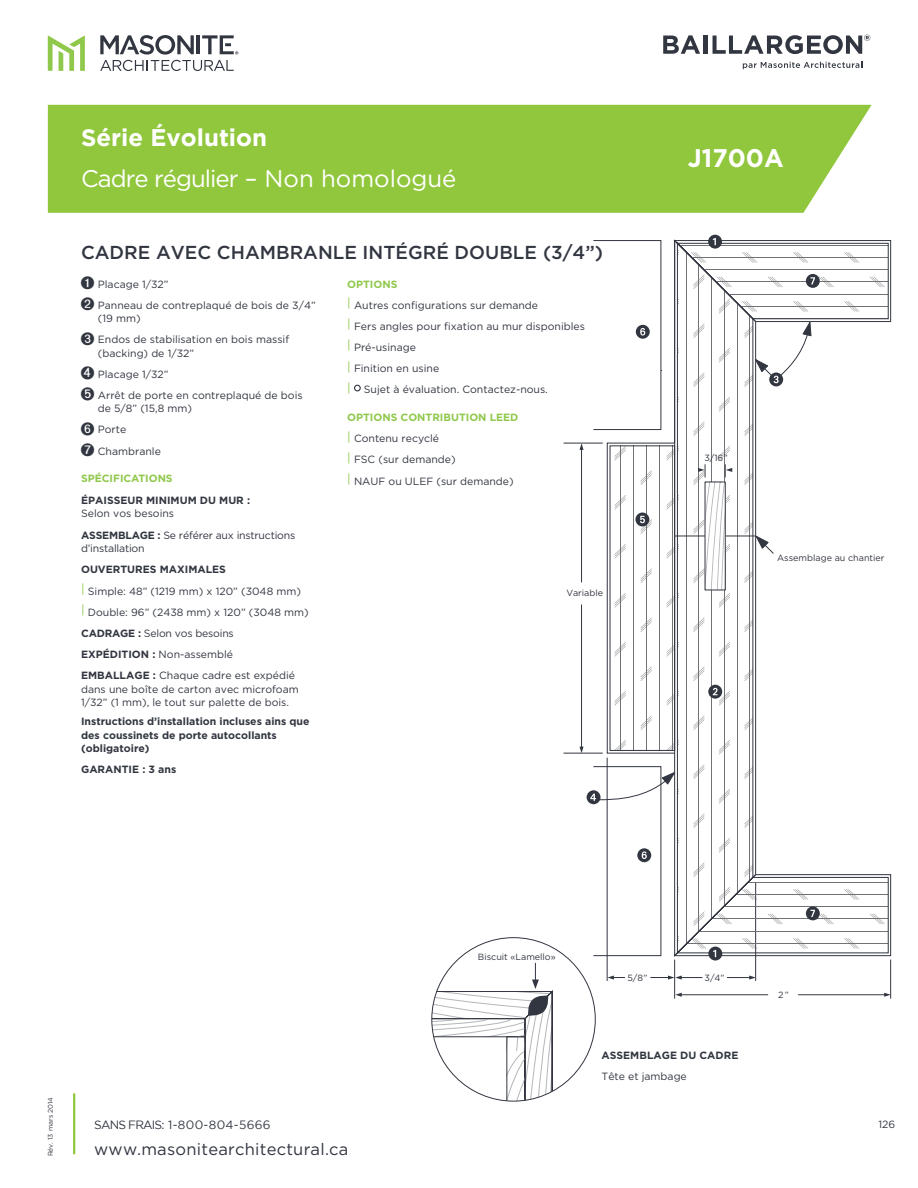
<style>
.page{position:relative;width:918px;height:1188px;background:#fff}
.page>*{position:absolute;margin:0;border:0;box-sizing:border-box;transform-origin:0 0}
.t1{font:700 25.5px "Gotham";color:#fff}
.t2{font:24px "Gotham";letter-spacing:-.04em;color:#fff}
.t3{font:700 24px "Gotham";color:#fff}
.t4{font:500 18.75px "Gotham";color:#323640}
.t5{font:16.5px "Gotham";letter-spacing:.015em;color:#323640}
.t6{font:12px "Gotham";letter-spacing:-.02em;color:#323640}
.t7{font:10.5px/21.1px "Gotham";color:#323640}
.t8{font:700 10.5px/13.5px "Gotham";color:#323640}
.t9{font:10.5px/21.8px "Gotham";letter-spacing:-.02em;color:#323640}
.t10{font:700 10.5px "Gotham";color:#90c84c}
.t11{font:9px "Gotham";color:#323640}
.t12{font:6.75px "Gotham";color:#323640}
.s1{font-family:"Digits";font-size:15px}
.s2{font-weight:700}
.s3{font-size:12px;color:#90c84c}
.s4{font-weight:700;color:#90c84c}
</style>
<div class="page">
<svg style="left:674px;top:785px;width:83px;height:89px"></svg>
<hr style="left:674px;top:960px;width:1px;height:39px;background:#323640">
<svg style="left:608px;top:976px;width:17px;height:4px"></svg>
<svg style="left:593px;top:240px;width:68px;height:716px"></svg>
<hr style="left:581px;top:445px;width:1px;height:137px;background:#323640">
<svg style="left:580px;top:444px;width:4px;height:6px"></svg>
<svg style="left:580px;top:747px;width:4px;height:6px"></svg>
<hr style="left:581px;top:604px;width:1px;height:147px;background:#323640">
<svg style="left:637px;top:848px;width:14px;height:14px"></svg>
<hr style="left:564px;top:753px;width:39px;height:1px;background:#323640">
<hr style="left:564px;top:443px;width:39px;height:1px;background:#323640">
<svg style="left:650px;top:976px;width:53px;height:4px"></svg>
<svg style="left:727px;top:976px;width:28px;height:4px"></svg>
<hr style="left:680px;top:995px;width:88px;height:1px;background:#323640">
<hr style="left:798px;top:995px;width:89px;height:1px;background:#323640">
<hr style="left:607px;top:758px;width:1px;height:223px;background:#323640">
<svg style="left:675px;top:993px;width:7px;height:4px"></svg>
<hr style="left:755px;top:882px;width:1px;height:99px;background:#323640">
<hr style="left:890px;top:960px;width:1px;height:39px;background:#323640">
<svg style="left:884px;top:993px;width:7px;height:4px"></svg>
<svg style="left:587px;top:772px;width:88px;height:32px"></svg>
<svg style="left:662px;top:754px;width:95px;height:31px"></svg>
<svg style="left:673px;top:874px;width:218px;height:87px"></svg>
<svg style="left:607px;top:235px;width:284px;height:519px"></svg>
<svg style="left:432px;top:963px;width:122px;height:138px"></svg>
<div style="left:48px;top:105px;width:824px;height:108px;background:#91c73d"></div>
<svg style="left:48px;top:35px;width:37px;height:36px"></svg>
<svg style="left:100px;top:35px;width:138px;height:36px"></svg>
<hr style="left:73px;top:1093px;width:2px;height:61px;background:#91c73d">
<svg style="left:663px;top:35px;width:37px;height:19px"></svg>
<hr style="left:703px;top:36px;width:4px;height:18px;background:#323640">
<svg style="left:713px;top:35px;width:157px;height:19px"></svg>
<svg style="left:743px;top:62px;width:119px;height:7px"></svg>
<div style="left:354px;top:385px;width:7px;height:6px;border:1px solid #323640;border-radius:50%"></div>
<h2 class="t3" style="left:81px;top:124px;width:187px">Série Évolution</h2>
<h2 class="t2" style="left:81px;top:163px;width:377px">Cadre régulier – Non homologué</h2>
<h3 class="t4" style="left:81px;top:240px;width:524px">CADRE AVEC CHAMBRANLE INTÉGRÉ DOUBLE (3/4”)</h3>
<p class="t7" style="left:81px;top:273px;width:236px"><span class="s1">A</span> Placage 1/32”<br><span class="s1">B</span> Panneau de contreplaqué de bois de 3/4”</p>
<p class="t7" style="left:81px;top:308px;width:210px;text-indent:17px">(19 mm)<br><span class="s1">C</span> Endos de stabilisation en bois massif</p>
<p class="t7" style="left:81px;top:342px;width:223px;text-indent:17px">(backing) de 1/32”<br><span class="s1">D</span> Placage 1/32”<br><span class="s1">E</span> Arrêt de porte en contreplaqué de bois</p>
<p class="t7" style="left:81px;top:398px;width:112px;text-indent:17px">de 5/8” (15,8 mm)<br><span class="s1">F</span> Porte<br><span class="s1">G</span> Chambranle</p>
<p class="t10" style="left:81px;top:472px;width:93px">SPÉCIFICATIONS</p>
<p class="t8" style="left:81px;top:493px;width:171px">ÉPAISSEUR MINIMUM DU MUR :</p>
<p class="t9" style="left:81px;top:502px;width:216px">Selon vos besoins<br><span class="s2">ASSEMBLAGE :</span> Se référer aux instructions</p>
<p class="t9" style="left:81px;top:538px;width:65px">d’installation</p>
<p class="t7" style="left:81px;top:559px;width:229px"><span class="s2">OUVERTURES MAXIMALES<br></span><span class="s3">|</span> Simple: 48” (1219 mm) x 120” (3048 mm)<br><span class="s3">|</span> Double: 96” (2438 mm) x 120” (3048 mm)<br><span class="s2">CADRAGE :</span> Selon vos besoins<br><span class="s2">EXPÉDITION :</span> Non-assemblé<br><span class="s2">EMBALLAGE :</span> Chaque cadre est expédié</p>
<p class="t7" style="left:81px;top:682px;width:219px;line-height:13.5px">dans une boîte de carton avec microfoam<br>1/32” (1 mm), le tout sur palette de bois.</p>
<p class="t8" style="left:81px;top:715px;width:230px">Instructions d’installation incluses ains que des coussinets de porte autocollants (obligatoire)</p>
<p class="t8" style="left:81px;top:763px;width:97px">GARANTIE : 3 ans</p>
<p class="t7" style="left:347px;top:273px;width:239px"><span class="s4">OPTIONS<br></span><span class="s3">|</span> Autres configurations sur demande<br><span class="s3">|</span> Fers angles pour fixation au mur disponibles <span class="s3">|</span> Pré-usinage<br><span class="s3">|</span> Finition en usine<br><span class="s3">|</span> Sujet à évaluation. Contactez-nous.</p>
<p class="t7" style="left:347px;top:407px;width:173px"><span class="s4">OPTIONS CONTRIBUTION LEED </span><span class="s3">|</span> Contenu recyclé<br><span class="s3">|</span> FSC (sur demande)<br><span class="s3">|</span> NAUF ou ULEF (sur demande)</p>
<p class="t11" style="left:566px;top:587px;width:38px">Variable</p>
<h1 class="t1" style="left:688px;top:141px;width:97px">J1700A</h1>
<p class="t11" style="left:704px;top:452px;width:25px">3/16”</p>
<p class="t11" style="left:777px;top:552px;width:109px">Assemblage au chantier</p>
<p class="t12" style="left:46px;top:1156px;width:61px;rotate:-90deg">Rév. 13 mars 2014</p>
<p class="t6" style="left:94px;top:1118px;width:178px">SANS FRAIS: 1-800-804-5666</p>
<h3 class="t5" style="left:94px;top:1138px;width:256px">www.masonitearchitectural.ca</h3>
<p class="t11" style="left:478px;top:951px;width:79px">Biscuit «Lamello»</p>
<p class="t11" style="left:627px;top:973px;width:22px">5/8”</p>
<p class="t11" style="left:705px;top:973px;width:22px">3/4”</p>
<p class="t8" style="left:602px;top:1049px;width:138px">ASSEMBLAGE DU CADRE</p>
<p class="t7" style="left:602px;top:1066px;width:87px">Tête et jambage</p>
<p class="t11" style="left:778px;top:989px;width:12px">2”</p>
<p class="t7" style="left:878px;top:1113px;width:18px">126</p>
</div>
